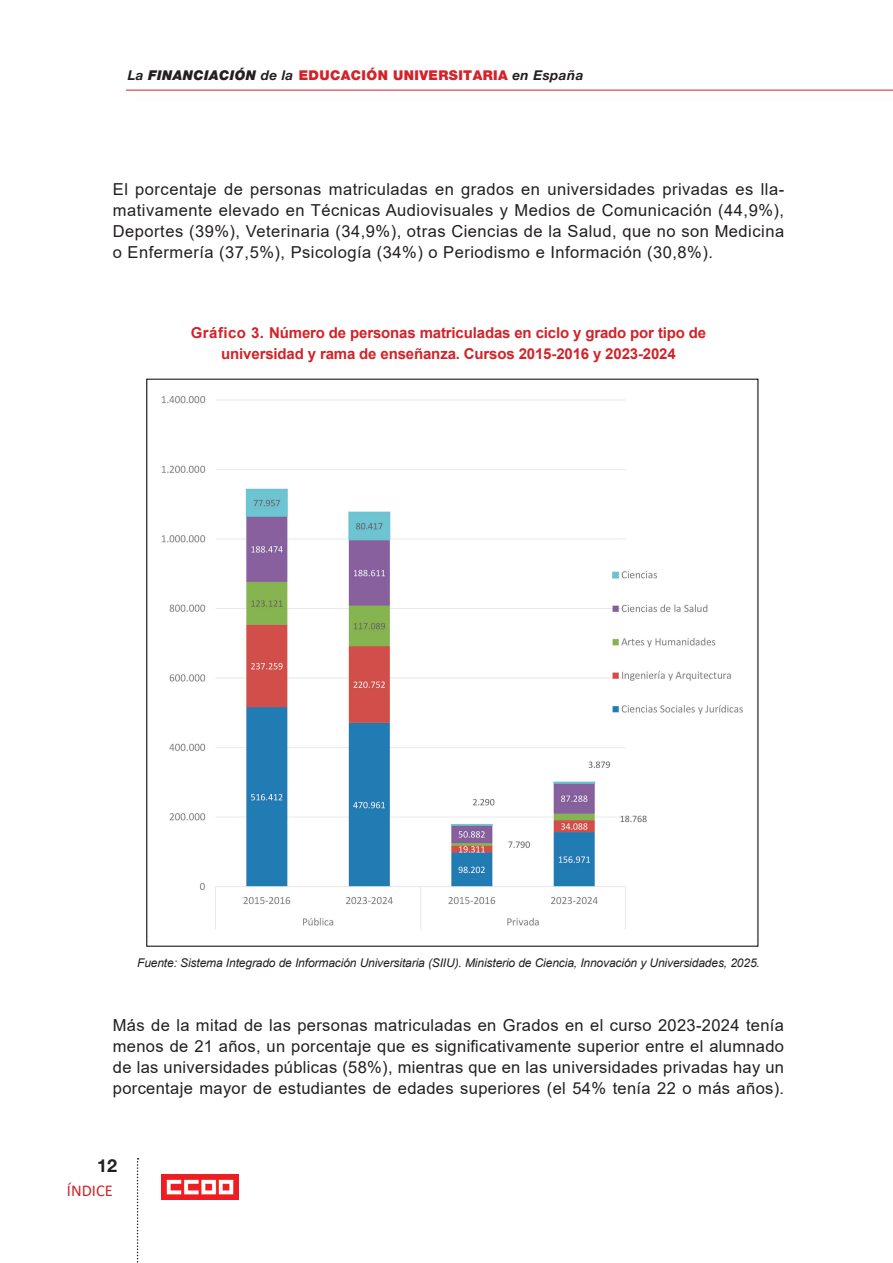
<style>
.page{position:relative;width:893px;height:1263px;background:#fff}
.page>*{position:absolute;margin:0;border:0;box-sizing:border-box;transform-origin:0 0}
.t1{font:700 18px "Helvetica Neue LT Std";color:#231f20}
.t2{font:16.5px/21px "Arial";letter-spacing:.025em;color:#231f20;text-align:justify}
.t3{font:16.5px "Calibri";color:#d1232a}
.t4{font:700 15px/21px "Arial";letter-spacing:-.01em;color:#d1232a;text-align:center}
.t5{font:13.5px "Helvetica Neue LT 95 Blk";letter-spacing:.03em;color:#d1232a}
.t6{font:italic 12px "Arial";letter-spacing:-.01em;color:#231f20}
.s1{font-family:"Helvetica Neue LT 76 Bd It";color:#231f20}
.s2{font-family:"Helvetica Neue LT 96 Blk It";color:#231f20}
</style>
<div class="page">
<img style="left:162px;top:1175px;width:77px;height:25px">
<hr style="left:126px;top:90px;width:767px;height:1px;background:#d1232a">
<svg style="left:137px;top:1158px;width:2px;height:105px"></svg>
<img style="left:161px;top:396px;width:582px;height:533px">
<p class="t5" style="left:128px;top:67px;width:457px"><span class="s1">La</span> <span class="s2">FINANCIACIÓN</span> <span class="s1">de la</span> EDUCACIÓN UNIVERSITARIA <span class="s1">en España</span></p>
<p class="t2" style="left:113px;top:178px;width:673px">El porcentaje de personas matriculadas en grados en universidades privadas es lla&shy;mativamente elevado en Técnicas Audiovisuales y Medios de Comunicación (44,9%), Deportes (39%), Veterinaria (34,9%), otras Ciencias de la Salud, que no son Medicina o Enfermería (37,5%), Psicología (34%) o Periodismo e Información (30,8%).</p>
<p class="t4" style="left:191px;top:323px;width:517px">Gráfico 3. Número de personas matriculadas en ciclo y grado por tipo de universidad y rama de enseñanza. Cursos 2015-2016 y 2023-2024</p>
<p class="t6" style="left:137px;top:955px;width:624px">Fuente: Sistema Integrado de Información Universitaria (SIIU). Ministerio de Ciencia, Innovación y Universidades, 2025.</p>
<p class="t2" style="left:113px;top:1015px;width:673px">Más de la mitad de las personas matriculadas en Grados en el curso 2023-2024 tenía menos de 21 años, un porcentaje que es significativamente superior entre el alumnado de las universidades públicas (58%), mientras que en las universidades privadas hay un porcentaje mayor de estudiantes de edades superiores (el 54% tenía 22 o más años).</p>
<p class="t1" style="left:97px;top:1155px;width:22px">12</p>
<p class="t3" style="left:67px;top:1179px;width:47px">ÍNDICE</p>
</div>
